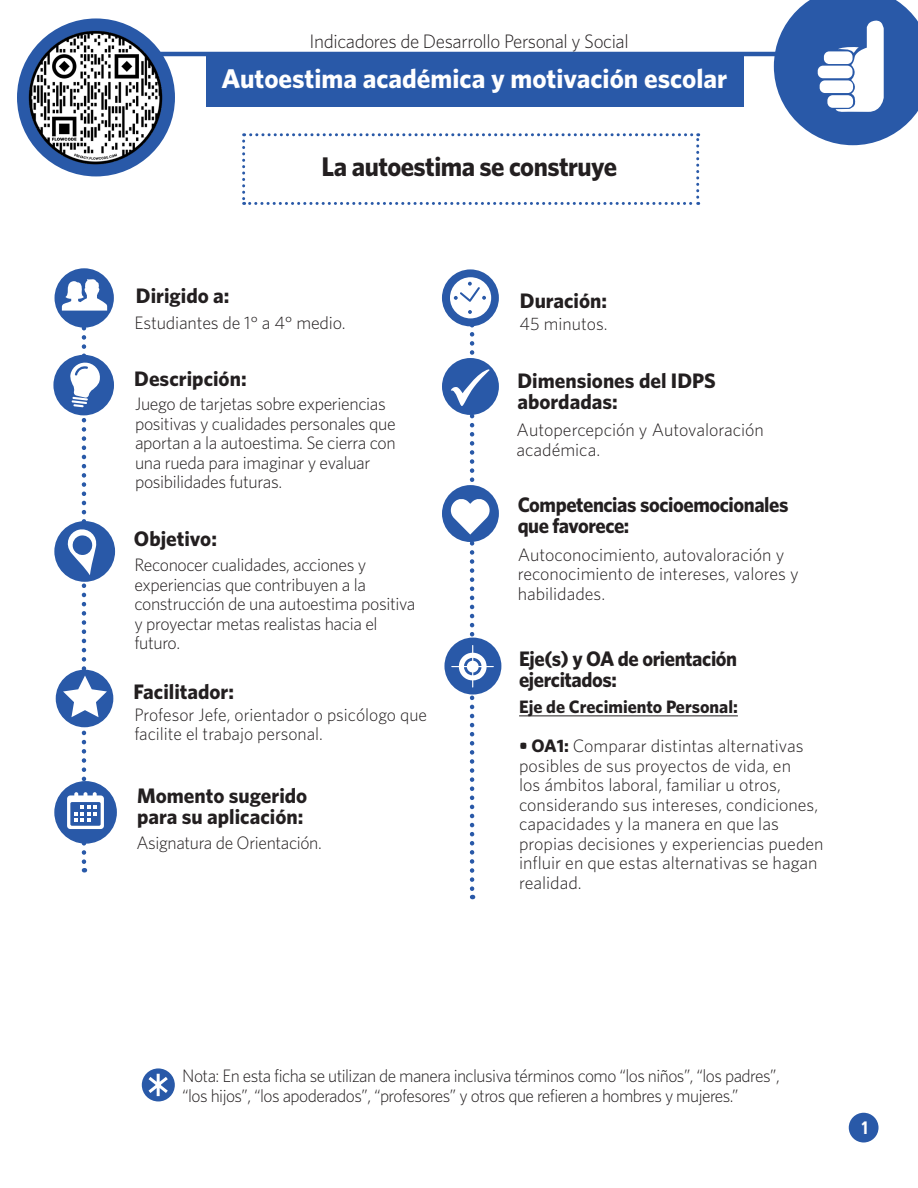
<style>
.page{position:relative;width:918px;height:1188px;background:#fff}
.page>*{position:absolute;margin:0;border:0;box-sizing:border-box;transform-origin:0 0}
.t1{font:700 27px "Whitney";color:#fff}
.t2{font:700 27px "Whitney";letter-spacing:-.02em;color:#231f20}
.t3{font:700 21px/21px "Whitney";color:#231f20}
.t4{font:700 21px/21px "Whitney";letter-spacing:-.02em;color:#231f20}
.t5{font:300 19.5px "Whitney";letter-spacing:-.02em;color:#231f20}
.t6{font:300 18px/19.5px "Whitney";letter-spacing:-.02em;color:#231f20}
.t7{font:300 18px/19.5px "Whitney";color:#231f20}
.t8{font:700 18px "Whitney";color:#231f20}
.t9{font:700 18px "Sassoon Sans Std";color:#fff}
.s1{font-weight:700}
</style>
<div class="page">
<div style="left:849px;top:1113px;width:30px;height:30px;background:#2959a8;border-radius:50%"></div>
<hr style="left:56px;top:52px;width:728px;height:4px;background:#2959a8">
<div style="left:207px;top:54px;width:537px;height:53px;background:#2959a8"></div>
<svg style="left:774px;top:0;width:144px;height:145px"></svg>
<div style="left:17px;top:18px;width:158px;height:158px;background:#2959a8;border-radius:50%"></div>
<div style="left:55px;top:268px;width:59px;height:60px;background:#2959a8;border-radius:50%"></div>
<div style="left:53px;top:355px;width:61px;height:60px;background:#2959a8;border-radius:50%"></div>
<div style="left:54px;top:521px;width:61px;height:61px;background:#2959a8;border-radius:50%"></div>
<div style="left:55px;top:782px;width:61px;height:61px;background:#2959a8;border-radius:50%"></div>
<div style="left:54px;top:781px;width:63px;height:63px;border:2px solid #2959a8;border-radius:50%"></div>
<div style="left:442px;top:269px;width:57px;height:57px;background:#2959a8;border-radius:50%"></div>
<div style="left:142px;top:1068px;width:33px;height:33px;background:#2959a8;border-radius:50%"></div>
<div style="left:450px;top:277px;width:41px;height:41px;background:#fff;border-radius:50%"></div>
<svg style="left:242px;top:133px;width:457px;height:72px"></svg>
<svg style="left:145px;top:1071px;width:26px;height:28px"></svg>
<div style="left:442px;top:358px;width:57px;height:57px;background:#2959a8;border-radius:50%"></div>
<div style="left:56px;top:670px;width:57px;height:57px;background:#2959a8;border-radius:50%"></div>
<svg style="left:62px;top:271px;width:45px;height:602px"></svg>
<img style="left:27px;top:29px;width:138px;height:138px">
<div style="left:442px;top:485px;width:57px;height:57px;background:#2959a8;border-radius:50%"></div>
<hr style="left:519px;top:716px;width:219px;height:1px;background:#231f20">
<div style="left:444px;top:638px;width:57px;height:57px;background:#2959a8;border-radius:50%"></div>
<svg style="left:450px;top:282px;width:44px;height:617px"></svg>
<p class="t5" style="left:310px;top:30px;width:321px">Indicadores de Desarrollo Personal y Social</p>
<p class="t1" style="left:221px;top:62px;width:507px">Autoestima académica y motivación escolar</p>
<p class="t3" style="left:136px;top:285px;width:95px">Dirigido a:</p>
<p class="t2" style="left:322px;top:150px;width:297px">La autoestima se construye</p>
<p class="t3" style="left:520px;top:290px;width:89px">Duración:</p>
<p class="t6" style="left:135px;top:313px;width:212px">Estudiantes de 1° a 4° medio.</p>
<p class="t3" style="left:134px;top:367px;width:114px">Descripción:</p>
<p class="t6" style="left:135px;top:394px;width:262px">Juego de tarjetas sobre experiencias positivas y cualidades personales que aportan a la autoestima. Se cierra con una rueda para imaginar y evaluar posibilidades futuras.</p>
<p class="t3" style="left:134px;top:527px;width:85px">Objetivo:</p>
<p class="t6" style="left:134px;top:555px;width:283px">Reconocer cualidades, acciones y experiencias que contribuyen a la construcción de una autoestima positiva y proyectar metas realistas hacia el futuro.</p>
<p class="t3" style="left:134px;top:681px;width:102px">Facilitador:</p>
<p class="t7" style="left:134px;top:705px;width:294px">Profesor Jefe, orientador o psicólogo que facilite el trabajo personal.</p>
<p class="t3" style="left:137px;top:784px;width:172px">Momento sugerido</p>
<p class="t3" style="left:137px;top:805px;width:168px">para su aplicación:</p>
<p class="t6" style="left:136px;top:833px;width:187px">Asignatura de Orientación.</p>
<p class="t7" style="left:520px;top:314px;width:89px">45 minutos.</p>
<p class="t3" style="left:518px;top:370px;width:200px">Dimensiones del IDPS abordadas:</p>
<p class="t7" style="left:517px;top:420px;width:249px">Autopercepción y Autovaloración académica.</p>
<p class="t4" style="left:518px;top:494px;width:272px">Competencias socioemocionales que favorece:</p>
<p class="t7" style="left:518px;top:545px;width:283px">Autoconocimiento, autovaloración y reconocimiento de intereses, valores y habilidades.</p>
<p class="t4" style="left:519px;top:647px;width:220px">Eje(s) y OA de orientación ejercitados:</p>
<p class="t8" style="left:519px;top:696px;width:220px">Eje de Crecimiento Personal:</p>
<p class="t7" style="left:519px;top:736px;width:306px"><span class="s1">• OA1:</span> Comparar distintas alternativas posibles de sus proyectos de vida, en<br>los ámbitos laboral, familiar u otros, considerando sus intereses, condiciones, capacidades y la manera en que las propias decisiones y experiencias pueden influir en que estas alternativas se hagan realidad.</p>
<p class="t6" style="left:182px;top:1066px;width:599px">Nota: En esta ficha se utilizan de manera inclusiva términos como “los niños”, “los padres”, “los hijos”, “los apoderados”, “profesores” y otros que refieren a hombres y mujeres.”</p>
<p class="t9" style="left:860px;top:1116px;width:11px">1</p>
</div>
